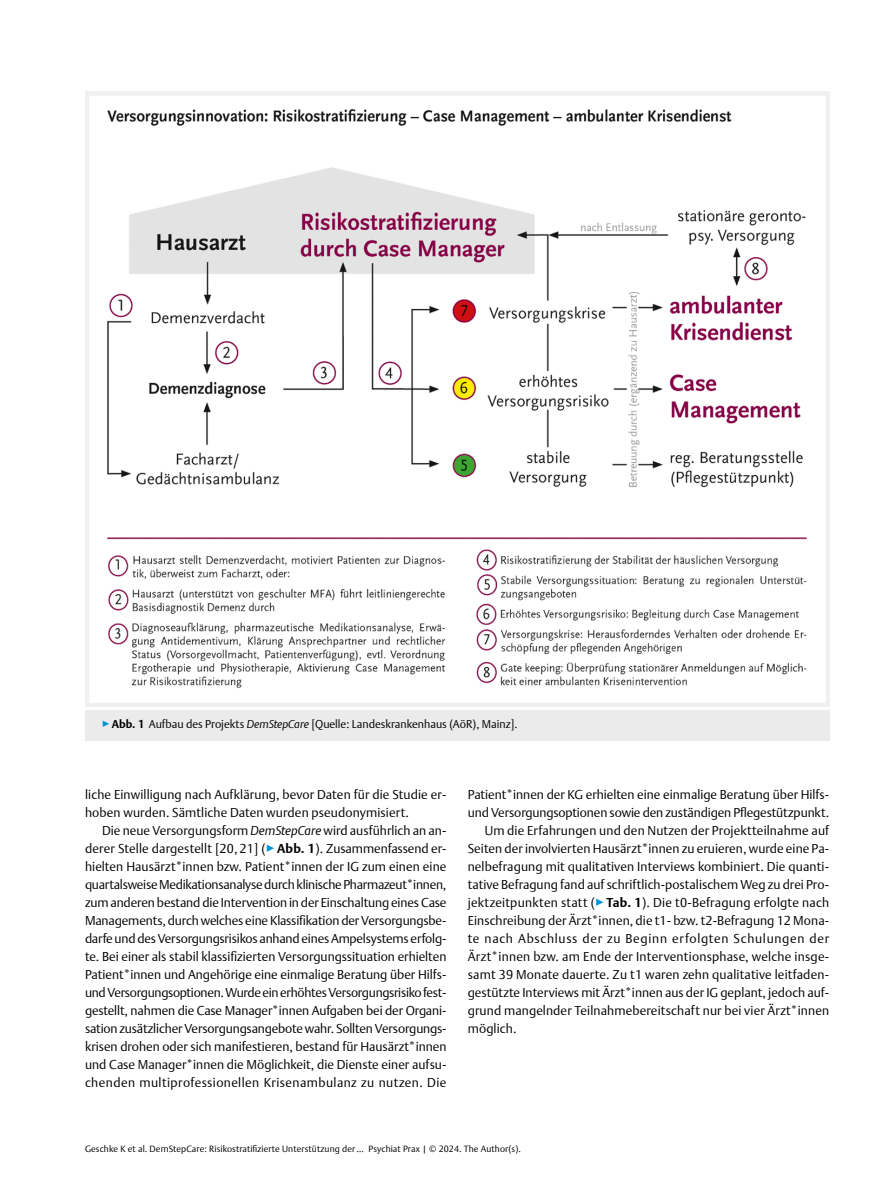
<style>
.page{position:relative;width:893px;height:1191px;background:#fff}
.page>*{position:absolute;margin:0;border:0;box-sizing:border-box;transform-origin:0 0}
.t1{font:300 12.75px/18px "Thieme Argo 2011";letter-spacing:.01em;color:#000}
.t2{font:300 12.75px "Thieme Argo 2011";letter-spacing:-.01em;color:#000}
.t3{font:300 12.75px "Thieme Argo 2011";letter-spacing:.055em;color:#000}
.t4{font:300 11.25px "Thieme Argo 2011";color:#000}
.t5{font:300 9px "Thieme Argo 2011";letter-spacing:.01em;color:#000}
.s1{color:#0095da}
.s2{font-weight:700}
.s3{font-style:italic}
</style>
<div class="page">
<div style="left:85px;top:706px;width:744px;height:34px;background:#ebebec"></div>
<hr style="left:85px;top:707px;width:744px;height:3px;background:#fff">
<img style="left:85px;top:91px;width:744px;height:615px">
<p class="t4" style="left:102px;top:716px;width:417px"><span class="s1">▶</span><span class="s2">Abb. 1</span> Aufbau des Projekts <span class="s3">DemStepCare</span> [Quelle: Landeskrankenhaus (AöR), Mainz].</p>
<p class="t1" style="left:85px;top:785px;width:363px">liche Einwilligung nach Aufklärung, bevor Daten für die Studie er&shy;hoben wurden. Sämtliche Daten wurden pseudonymisiert.</p>
<p class="t1" style="left:85px;top:821px;width:363px;text-align:justify;text-indent:17px">Die neue Versorgungsform <span class="s3">DemStepCare</span> wird ausführlich an an&shy;derer Stelle dargestellt [20, 21] (<span class="s1">▶</span><span class="s2">Abb. 1</span>). Zusammenfassend er&shy;hielten Hausärzt*innen bzw. Patient*innen der IG zum einen eine quartalsweise Medikationsanalyse durch klinische Pharmazeut*innen, zum anderen bestand die Intervention in der Einschaltung eines Case Managements, durch welches eine Klassifikation der Versorgungsbe&shy;darfe und des Versorgungsrisikos anhand eines Ampelsystems erfolg&shy;te. Bei einer als stabil klassifizierten Versorgungssituation erhielten Patient*innen und Angehörige eine einmalige Beratung über Hilfs&shy;und Versorgungsoptionen. Wurde ein erhöhtes Versorgungsrisiko fest&shy;gestellt, nahmen die Case Manager*innen Aufgaben bei der Organi&shy;sation zusätzlicher Versorgungsangebote wahr. Sollten Versorgungs&shy;krisen drohen oder sich manifestieren, bestand für Hausärzt*innen und Case Manager*innen die Möglichkeit, die Dienste einer aufsu&shy;chenden multiprofessionellen Krisenambulanz zu nutzen. Die</p>
<p class="t1" style="left:468px;top:785px;width:363px">Patient*innen der KG erhielten eine einmalige Beratung über Hilfs-</p>
<p class="t2" style="left:468px;top:803px;width:363px">und Versorgungsoptionen sowie den zuständigen Pflegestützpunkt.</p>
<p class="t1" style="left:485px;top:821px;width:346px">Um die Erfahrungen und den Nutzen der Projektteilnahme auf</p>
<p class="t1" style="left:468px;top:839px;width:363px">Seiten der involvierten Hausärzt*innen zu eruieren, wurde eine Pa-</p>
<p class="t1" style="left:468px;top:857px;width:363px">nelbefragung mit qualitativen Interviews kombiniert. Die quanti-</p>
<p class="t1" style="left:468px;top:875px;width:363px">tative Befragung fand auf schriftlich-postalischem Weg zu drei Pro-</p>
<p class="t1" style="left:468px;top:893px;width:363px">jektzeitpunkten statt (<span class="s1">▶</span><span class="s2">Tab. 1</span>). Die t0-Befragung erfolgte nach</p>
<p class="t1" style="left:468px;top:911px;width:363px">Einschreibung der Ärzt*innen, die t1- bzw. t2-Befragung 12 Mona-</p>
<p class="t3" style="left:468px;top:929px;width:363px">te nach Abschluss der zu Beginn erfolgten Schulungen der</p>
<p class="t1" style="left:468px;top:947px;width:363px">Ärzt*innen bzw. am Ende der Interventionsphase, welche insge-</p>
<p class="t1" style="left:468px;top:965px;width:363px">samt 39 Monate dauerte. Zu t1 waren zehn qualitative leitfaden-</p>
<p class="t1" style="left:468px;top:983px;width:363px">gestützte Interviews mit Ärzt*innen aus der IG geplant, jedoch auf-</p>
<p class="t1" style="left:468px;top:1001px;width:363px">grund mangelnder Teilnahmebereitschaft nur bei vier Ärzt*innen</p>
<p class="t1" style="left:468px;top:1019px;width:50px">möglich.</p>
<p class="t5" style="left:85px;top:1143px;width:437px">Geschke K et al. DemStepCare: Risikostratifizierte Unterstützung der … Psychiat Prax | © 2024. The Author(s).</p>
</div>
